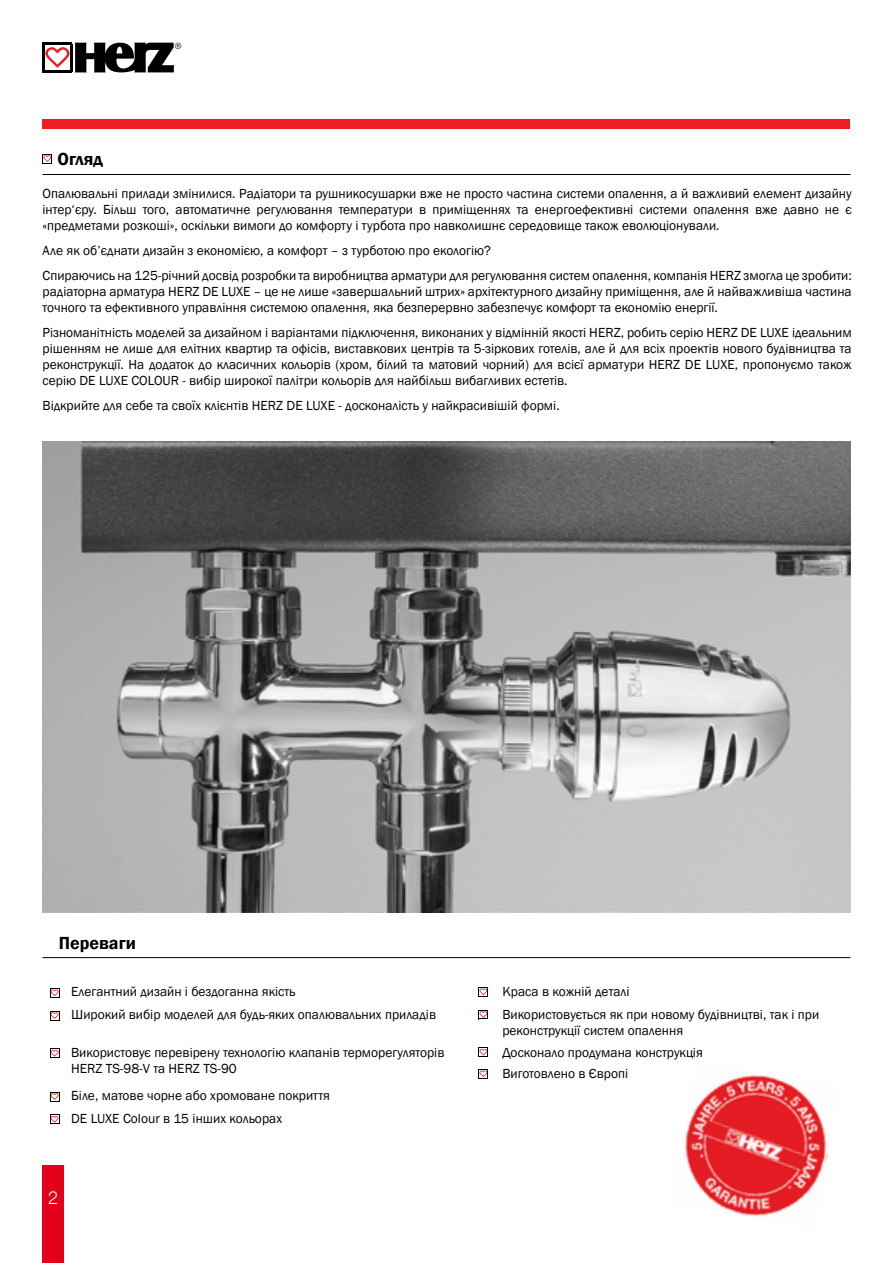
<style>
.page{position:relative;width:893px;height:1263px;background:#fff}
.page>*{position:absolute;margin:0;border:0;box-sizing:border-box;transform-origin:0 0}
.t1{font:600 18px "Franklin Gothic";color:#000}
.t2{font:300 18px "Helvetica Neue LT Std";color:#fff}
.t3{font:13.5px/16.2px "Franklin Gothic";color:#000}
</style>
<div class="page">
<div style="left:43px;top:1165px;width:21px;height:98px;background:#e2001a"></div>
<svg style="left:75px;top:43px;width:106px;height:29px"></svg>
<svg style="left:45px;top:47px;width:24px;height:21px"></svg>
<hr style="left:43px;top:43px;width:2px;height:28px;background:#000">
<hr style="left:70px;top:44px;width:2px;height:28px;background:#000">
<hr style="left:43px;top:43px;width:29px;height:2px;background:#000">
<hr style="left:43px;top:70px;width:29px;height:2px;background:#000">
<div style="left:43px;top:119px;width:807px;height:10px;background:#ed1d24"></div>
<hr style="left:43px;top:174px;width:807px;height:1px;background:#000">
<svg style="left:43px;top:154px;width:9px;height:10px"></svg>
<img style="left:42px;top:442px;width:808px;height:471px">
<img style="left:684px;top:1074px;width:144px;height:143px">
<hr style="left:43px;top:957px;width:807px;height:1px;background:#000">
<svg style="left:50px;top:988px;width:10px;height:10px"></svg>
<svg style="left:479px;top:987px;width:9px;height:10px"></svg>
<svg style="left:50px;top:1011px;width:10px;height:10px"></svg>
<svg style="left:479px;top:1010px;width:9px;height:9px"></svg>
<svg style="left:50px;top:1048px;width:10px;height:10px"></svg>
<svg style="left:479px;top:1047px;width:9px;height:10px"></svg>
<svg style="left:479px;top:1069px;width:9px;height:10px"></svg>
<svg style="left:50px;top:1092px;width:10px;height:9px"></svg>
<svg style="left:50px;top:1114px;width:10px;height:10px"></svg>
<h1 class="t1" style="left:58px;top:148px;width:47px">Огляд</h1>
<p class="t3" style="left:43px;top:185px;width:811px;text-align:justify">Опалювальні прилади змінилися. Радіатори та рушникосушарки вже не просто частина системи опалення, а й важливий елемент дизайну інтер‘єру. Більш того, автоматичне регулювання температури в приміщеннях та енергоефективні системи опалення вже давно не є «предметами розкоші», оскільки вимоги до комфорту і турбота про навколишнє середовище також еволюціонували.</p>
<p class="t3" style="left:43px;top:238px;width:811px;line-height:24.8px">Але як об’єднати дизайн з економією, а комфорт – з турботою про екологію?<br>Спираючись на 125-річний досвід розробки та виробництва арматури для регулювання систем опалення, компанія HERZ змогла це зробити:</p>
<p class="t3" style="left:43px;top:283px;width:811px">радіаторна арматура HERZ DE LUXE – це не лише «завершальний штрих» архітектурного дизайну приміщення, але й найважливіша частина точного та ефективного управління системою опалення, яка безперервно забезпечує комфорт та економію енергії.</p>
<p class="t3" style="left:43px;top:324px;width:811px;text-align:justify">Різноманітність моделей за дизайном і варіантами підключення, виконаних у відмінній якості HERZ, робить серію HERZ DE LUXE ідеальним рішенням не лише для елітних квартир та офісів, виставкових центрів та 5-зіркових готелів, але й для всіх проектів нового будівництва та реконструкції. На додаток до класичних кольорів (хром, білий та матовий чорний) для всієї арматури HERZ DE LUXE, пропонуємо також серію DE LUXE COLOUR - вибір широкої палітри кольорів для найбільш вибагливих естетів.</p>
<p class="t3" style="left:43px;top:398px;width:519px">Відкрийте для себе та своїх клієнтів HERZ DE LUXE - досконалість у найкрасивішій формі.</p>
<h1 class="t1" style="left:59px;top:932px;width:79px">Переваги</h1>
<p class="t3" style="left:71px;top:984px;width:226px">Елегантний дизайн і бездоганна якість</p>
<p class="t3" style="left:502px;top:984px;width:129px">Краса в кожній деталі</p>
<p class="t3" style="left:71px;top:1007px;width:366px">Широкий вибір моделей для будь-яких опалювальних приладів</p>
<p class="t3" style="left:502px;top:1007px;width:318px">Використовується як при новому будівництві, так і при реконструкції систем опалення</p>
<p class="t3" style="left:71px;top:1044px;width:375px">Використовує перевірену технологію клапанів терморегуляторів<br>HERZ TS-98-V та HERZ TS-90</p>
<p class="t3" style="left:502px;top:1042px;width:202px;line-height:21.6px">Досконало продумана конструкція<br>Виготовлено в Європі</p>
<p class="t3" style="left:71px;top:1084px;width:260px;line-height:22.6px">Біле, матове чорне або хромоване покриття<br>DE LUXE Colour в 15 інших кольорах</p>
<h1 class="t2" style="left:48px;top:1187px;width:12px">2</h1>
</div>
